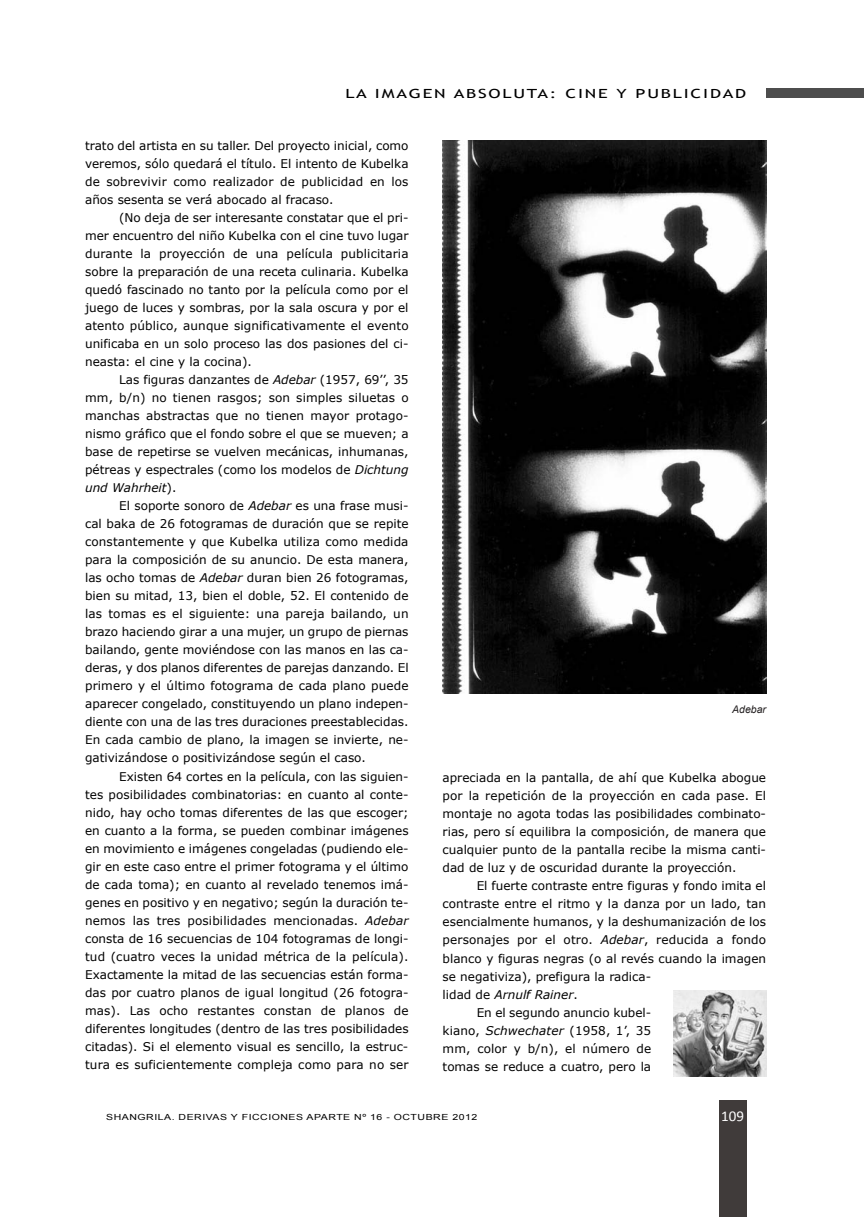
<style>
.page{position:relative;width:864px;height:1217px;background:#fff}
.page>*{position:absolute;margin:0;border:0;box-sizing:border-box;transform-origin:0 0}
.t1{font:15px "Calibri";color:#fff}
.t2{font:12.6px "Trebuchet MS";letter-spacing:.1em;color:#000;scale:1.43 1}
.t3{font:12px/18px "Verdana";color:#000;text-align:justify}
.t4{font:italic 12px "Verdana";color:#000}
.t5{font:italic 10.5px "Arial";color:#231f20}
.t6{font:8.4px "Arial";letter-spacing:.05em;color:#000;scale:1.25 1}
.s1{font-style:italic}
.s2{font-style:normal}
</style>
<div class="page">
<div style="left:765px;top:89px;width:98px;height:9px;background:#4d4d4d"></div>
<div style="left:718px;top:1100px;width:28px;height:116px;background:#403b3a"></div>
<img style="left:673px;top:990px;width:92px;height:85px">
<img style="left:442px;top:140px;width:323px;height:553px">
<p class="t2" style="left:345px;top:86px;width:282px">LA IMAGEN ABSOLUTA: CINE Y PUBLICIDAD</p>
<p class="t3" style="left:85px;top:136px;width:325px">trato del artista en su taller. Del proyecto inicial, como veremos, sólo quedará el título. El intento de Kubelka de sobrevivir como realizador de publicidad en los años sesenta se verá abocado al fracaso.</p>
<p class="t3" style="left:85px;top:208px;width:325px;text-indent:34px">(no deja de ser interesante constatar que el pri&shy;mer encuentro del niño Kubelka con el cine tuvo lugar durante la proyección de una película publicitaria sobre la preparación de una receta culinaria. Kubelka quedó fascinado no tanto por la película como por el juego de luces y sombras, por la sala oscura y por el atento público, aunque significativamente el evento unificaba en un solo proceso las dos pasiones del ci&shy;neasta: el cine y la cocina).</p>
<p class="t3" style="left:85px;top:370px;width:325px;text-indent:34px">Las figuras danzantes de <span class="s1">Adebar</span> (1957, 69’’, 35 mm, b/n) no tienen rasgos; son simples siluetas o manchas abstractas que no tienen mayor protago&shy;nismo gráfico que el fondo sobre el que se mueven; a base de repetirse se vuelven mecánicas, inhumanas, pétreas y espectrales (como los modelos de <span class="s1">Dichtung und Wahrheit</span>).</p>
<p class="t3" style="left:85px;top:496px;width:325px;text-indent:34px">El soporte sonoro de <span class="s1">Adebar</span> es una frase musi&shy;cal baka de 26 fotogramas de duración que se repite constantemente y que Kubelka utiliza como medida para la composición de su anuncio. De esta manera, las ocho tomas de <span class="s1">Adebar</span> duran bien 26 fotogramas, bien su mitad, 13, bien el doble, 52. El contenido de las tomas es el siguiente: una pareja bailando, un brazo haciendo girar a una mujer, un grupo de piernas bailando, gente moviéndose con las manos en las ca&shy;deras, y dos planos diferentes de parejas danzando. El primero y el último fotograma de cada plano puede aparecer congelado, constituyendo un plano indepen&shy;diente con una de las tres duraciones preestablecidas.<br>En cada cambio de plano, la imagen se invierte, ne&shy;gativizándose o positivizándose según el caso.</p>
<p class="t3" style="left:85px;top:766px;width:325px;text-indent:34px">Existen 64 cortes en la película, con las siguien&shy;tes posibilidades combinatorias: en cuanto al conte&shy;nido, hay ocho tomas diferentes de las que escoger; en cuanto a la forma, se pueden combinar imágenes en movimiento e imágenes congeladas (pudiendo ele&shy;gir en este caso entre el primer fotograma y el último de cada toma); en cuanto al revelado tenemos imá&shy;genes en positivo y en negativo; según la duración te&shy;nemos las tres posibilidades mencionadas. <span class="s1">Adebar </span>consta de 16 secuencias de 104 fotogramas de longi&shy;tud (cuatro veces la unidad métrica de la película).<br>Exactamente la mitad de las secuencias están forma&shy;das por cuatro planos de igual longitud (26 fotogra&shy;mas). Las ocho restantes constan de planos de diferentes longitudes (dentro de las tres posibilidades citadas). Si el elemento visual es sencillo, la estruc&shy;tura es suficientemente compleja como para no ser</p>
<p class="t3" style="left:442px;top:768px;width:325px">apreciada en la pantalla, de ahí que Kubelka abogue por la repetición de la proyección en cada pase. El montaje no agota todas las posibilidades combinato&shy;rias, pero sí equilibra la composición, de manera que cualquier punto de la pantalla recibe la misma canti&shy;dad de luz y de oscuridad durante la proyección.</p>
<p class="t5" style="left:731px;top:702px;width:35px">Adebar</p>
<p class="t3" style="left:476px;top:876px;width:291px">El fuerte contraste entre figuras y fondo imita el</p>
<p class="t3" style="left:442px;top:894px;width:325px">contraste entre el ritmo y la danza por un lado, tan</p>
<p class="t3" style="left:442px;top:912px;width:325px">esencialmente humanos, y la deshumanización de los</p>
<p class="t3" style="left:442px;top:930px;width:325px">personajes por el otro. <span class="s1">Adebar</span>, reducida a fondo</p>
<p class="t3" style="left:442px;top:948px;width:325px">blanco y figuras negras (o al revés cuando la imagen</p>
<p class="t3" style="left:442px;top:966px;width:210px">se negativiza), prefigura la radica-</p>
<p class="t4" style="left:442px;top:986px;width:137px"><span class="s2">lidad de</span> Arnulf Rainer<span class="s2">.</span></p>
<p class="t3" style="left:476px;top:1002px;width:176px">En el segundo anuncio kubel-</p>
<p class="t3" style="left:442px;top:1020px;width:210px">kiano, <span class="s1">Schwechater</span> (1958, 1’, 35</p>
<p class="t3" style="left:442px;top:1038px;width:210px">mm, color y b/n), el número de</p>
<p class="t3" style="left:442px;top:1056px;width:210px">tomas se reduce a cuatro, pero la</p>
<p class="t1" style="left:721px;top:1106px;width:24px">109</p>
<p class="t6" style="left:106px;top:1112px;width:298px">SHANGRILA. DERIVAS Y FICCIONES APARTE Nº 16 - OCTUBRE 2012</p>
</div>
